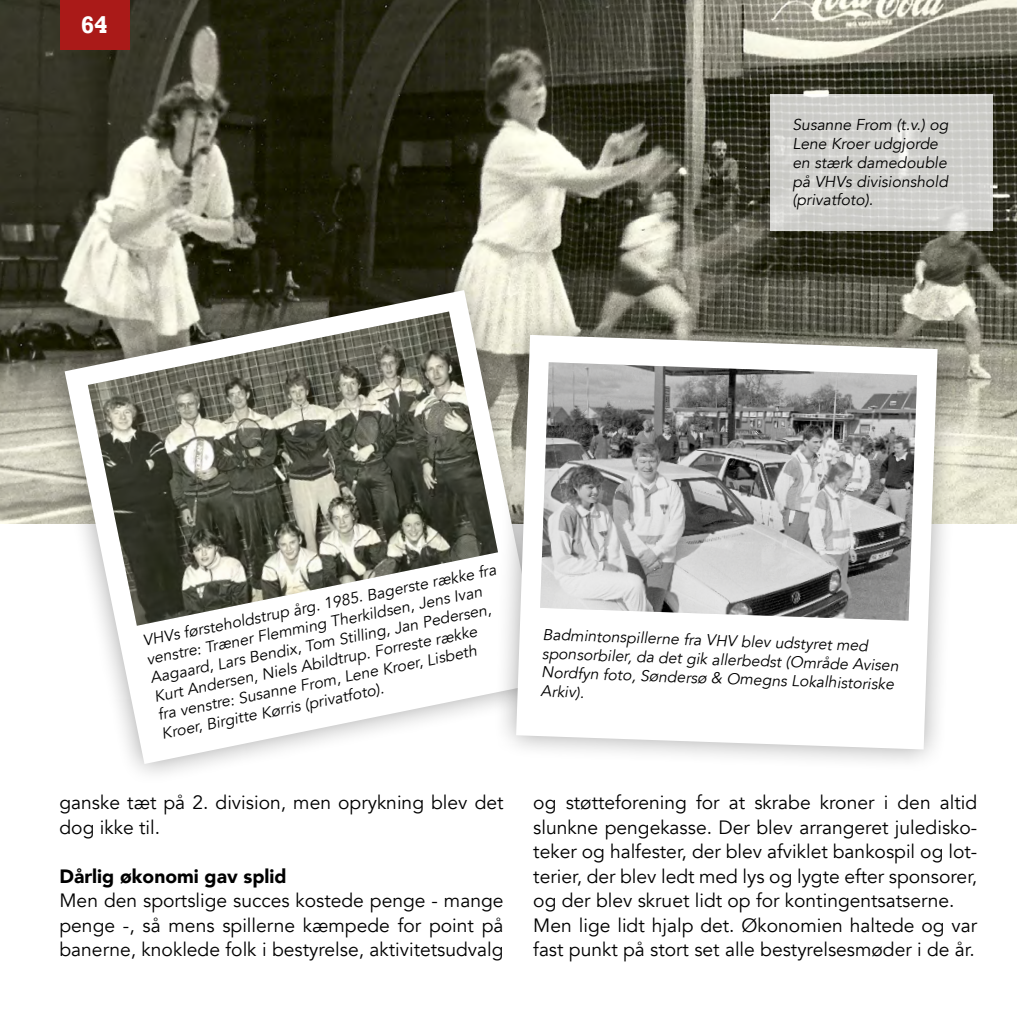
<style>
.page{position:relative;width:1017px;height:1017px;background:#fff}
.page>*{position:absolute;margin:0;border:0;box-sizing:border-box;transform-origin:0 0}
.t1{font:700 24.5px "Rockwell";color:#fff}
.t2{font:19.25px/24.5px "Avenir";color:#000}
.t3{font:900 19.25px "Avenir";color:#000}
.t4{font:italic 15.75px/18.9px "Avenir";color:#000}
</style>
<div class="page">
<img style="left:0;top:0;width:1017px;height:523px">
<div style="left:60px;top:0;width:69px;height:50px;background:#aa1a18"></div>
<div style="left:43px;top:268px;width:523px;height:518px;background:#000;opacity:.35"></div>
<svg style="left:65px;top:290px;width:479px;height:474px"></svg>
<img style="left:88px;top:311px;width:405px;height:315px">
<div style="left:493px;top:311px;width:468px;height:462px;background:#000;opacity:.35"></div>
<svg style="left:516px;top:335px;width:422px;height:414px"></svg>
<img style="left:540px;top:362px;width:377px;height:259px">
<svg style="left:770px;top:94px;width:222px;height:137px;background:#d1d1cd"></svg>
<p class="t1" style="left:81px;top:10px;width:29px">64</p>
<p class="t4" style="left:792px;top:115px;width:157px">Susanne From (t.v.) og<br>Lene Kroer udgjorde en stærk damedouble på VHVs divisionshold (privatfoto).</p>
<p class="t4" style="left:141px;top:630px;width:362px;rotate:-11deg">VHVs førsteholdstrup årg. 1985. Bagerste række fra venstre: Træner Flemming Therkildsen, Jens Ivan Aagaard, Lars Bendix, Tom Stilling, Jan Pedersen, Kurt Andersen, Niels Abildtrup. Forreste række<br>fra venstre: Susanne From, Lene Kroer, Lisbeth Kroer, Birgitte Kørris (privatfoto).</p>
<p class="t2" style="left:60px;top:791px;width:445px">ganske tæt på 2. division, men oprykning blev det dog ikke til.</p>
<p class="t3" style="left:60px;top:860px;width:229px">Dårlig økonomi gav splid</p>
<p class="t2" style="left:60px;top:889px;width:446px;text-align:justify">Men den sportslige succes kostede penge - mange penge -, så mens spillerne kæmpede for point på banerne, knoklede folk i bestyrelse, aktivitetsudvalg</p>
<p class="t4" style="left:543px;top:625px;width:358px;rotate:2deg">Badmintonspillerne fra VHV blev udstyret med sponsorbiler, da det gik allerbedst (Område Avisen Nordfyn foto, Søndersø &amp; Omegns Lokalhistoriske Arkiv).</p>
<p class="t2" style="left:533px;top:791px;width:445px">og støtteforening for at skrabe kroner i den altid slunkne pengekasse. Der blev arrangeret juledisko&shy;teker og halfester, der blev afviklet bankospil og lot&shy;terier, der blev ledt med lys og lygte efter sponsorer, og der blev skruet lidt op for kontingentsatserne.<br>Men lige lidt hjalp det. Økonomien haltede og var fast punkt på stort set alle bestyrelsesmøder i de år.</p>
</div>
